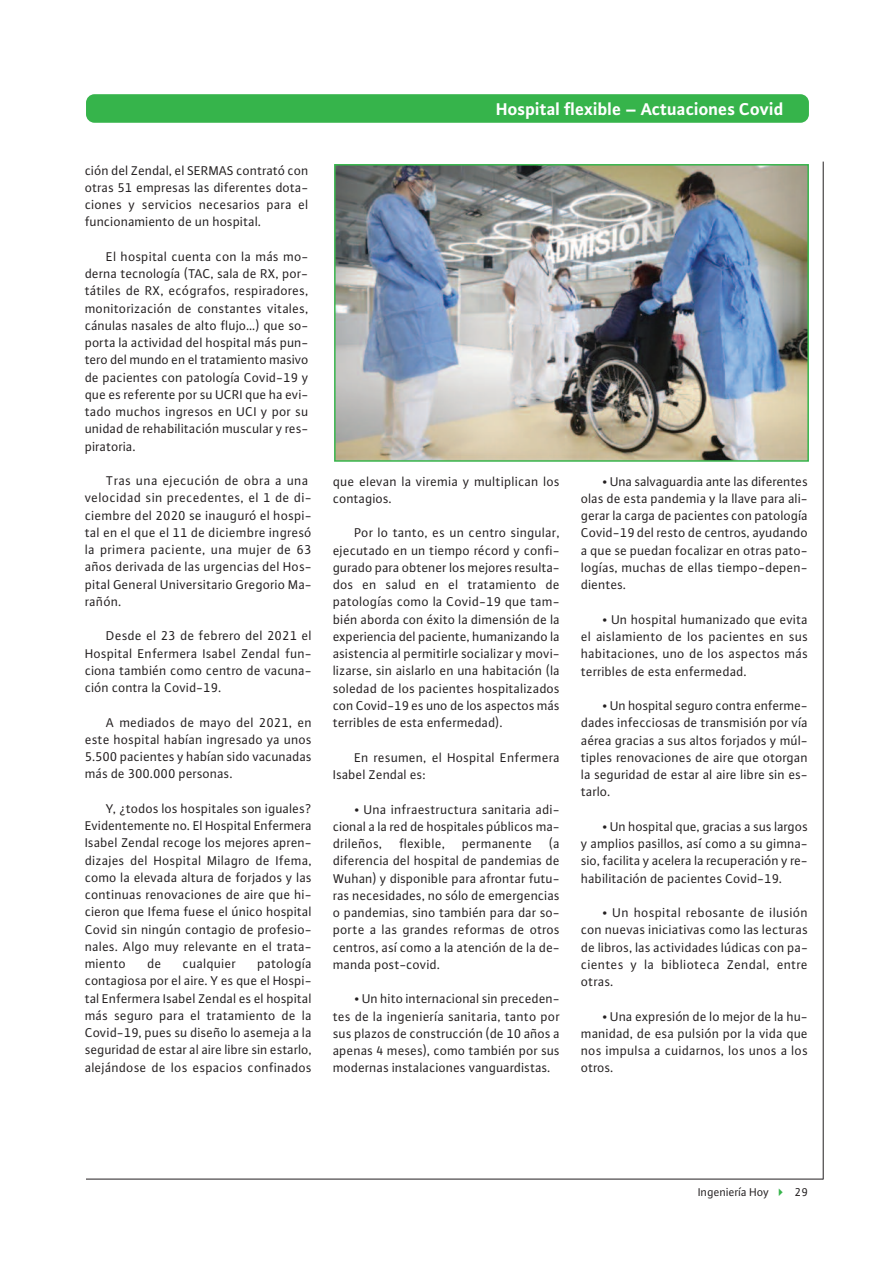
<style>
.page{position:relative;width:893px;height:1263px;background:#fff}
.page>*{position:absolute;margin:0;border:0;box-sizing:border-box;transform-origin:0 0}
.t1{font:700 18px "WILO Plus TF";color:#fff}
.t2{font:13.5px/17.2px "WILO Plus TF";letter-spacing:.01em;color:#231f20;text-align:justify}
.t3{font:12px "WILO Plus TF";color:#231f20}
.s1{font-weight:700}
.s2{color:#36b44b}
</style>
<div class="page">
<hr style="left:86px;top:1179px;width:737px;height:1px;background:#231f20">
<div style="left:86px;top:94px;width:723px;height:29px;background:#36b44b;border-radius:9px"></div>
<hr style="left:823px;top:162px;width:1px;height:1017px;background:#231f20">
<img style="left:337px;top:167px;width:469px;height:292px">
<div style="left:334px;top:164px;width:475px;height:298px;border:2px solid #36b44b"></div>
<p class="t2" style="left:85px;top:161px;width:225px">ción del Zendal, el SERMAS contrató con otras 51 empresas las diferentes dota&shy;ciones y servicios necesarios para el funcionamiento de un hospital.</p>
<p class="t2" style="left:85px;top:247px;width:225px;text-indent:21px">El hospital cuenta con la más mo&shy;derna tecnología (TAC, sala de RX, por&shy;tátiles de RX, ecógrafos, respiradores, monitorización de constantes vitales, cánulas nasales de alto flujo…) que so&shy;porta la actividad del hospital más pun&shy;tero del mundo en el tratamiento masivo de pacientes con patología Covid-19 y que es referente por su UCRI que ha evi&shy;tado muchos ingresos en UCI y por su unidad de rehabilitación muscular y res&shy;piratoria.</p>
<p class="t2" style="left:85px;top:472px;width:229px;text-align:left;text-indent:21px">Tras una ejecución de obra a una velocidad sin precedentes, el 1 de di&shy;ciembre del 2020 se inauguró el hospi&shy;tal en el que el 11 de diciembre ingresó la primera paciente, una mujer de 63 años derivada de las urgencias del Hos&shy;pital General Universitario Gregorio Ma&shy;rañón.</p>
<p class="t2" style="left:85px;top:627px;width:228px;text-indent:21px">Desde el 23 de febrero del 2021 el Hospital Enfermera Isabel Zendal fun&shy;ciona también como centro de vacuna&shy;ción contra la Covid-19.</p>
<p class="t2" style="left:85px;top:713px;width:228px;text-indent:21px">A mediados de mayo del 2021, en este hospital habían ingresado ya unos 5.500 pacientes y habían sido vacunadas más de 300.000 personas.</p>
<p class="t2" style="left:85px;top:799px;width:228px;text-indent:21px">Y, ¿todos los hospitales son iguales?<br>Evidentemente no. El Hospital Enfermera Isabel Zendal recoge los mejores apren&shy;dizajes del Hospital Milagro de Ifema, como la elevada altura de forjados y las continuas renovaciones de aire que hi&shy;cieron que Ifema fuese el único hospital Covid sin ningún contagio de profesio&shy;nales. Algo muy relevante en el trata&shy;miento</p>
<p class="t2" style="left:85px;top:955px;width:228px;text-indent:172px">patología contagiosa por el aire. Y es que el Hospi&shy;tal Enfermera Isabel Zendal es el hospital más seguro para el tratamiento de la Covid-19, pues su diseño lo asemeja a la seguridad de estar al aire libre sin estarlo, alejándose de los espacios confinados</p>
<p class="t2" style="left:147px;top:955px;width:16px">de</p>
<p class="t2" style="left:183px;top:955px;width:54px">cualquier</p>
<h1 class="t1" style="left:496px;top:98px;width:289px">Hospital flexible – Actuaciones Covid</h1>
<p class="t2" style="left:333px;top:472px;width:228px">que elevan la viremia y multiplican los contagios.</p>
<p class="t2" style="left:333px;top:524px;width:228px;text-indent:21px">Por lo tanto, es un centro singular, ejecutado en un tiempo récord y confi&shy;gurado para obtener los mejores resulta&shy;dos en salud en el tratamiento de patologías como la Covid-19 que tam&shy;bién aborda con éxito la dimensión de la experiencia del paciente, humanizando la asistencia al permitirle socializar y movi&shy;lizarse, sin aislarlo en una habitación (la soledad de los pacientes hospitalizados con Covid-19 es uno de los aspectos más terribles de esta enfermedad).</p>
<p class="t2" style="left:333px;top:748px;width:228px;text-indent:21px">En resumen, el Hospital Enfermera<br>Isabel Zendal es:</p>
<p class="t2" style="left:333px;top:800px;width:228px;text-indent:21px"><span class="s1">•</span> Una infraestructura sanitaria adi&shy;cional a la red de hospitales públicos ma&shy;drileños,</p>
<p class="t2" style="left:333px;top:835px;width:228px;text-indent:216px">(a diferencia del hospital de pandemias de Wuhan) y disponible para afrontar futu&shy;ras necesidades, no sólo de emergencias o pandemias, sino también para dar so&shy;porte a las grandes reformas de otros centros, así como a la atención de la de&shy;manda post-covid.</p>
<p class="t2" style="left:333px;top:990px;width:228px;text-indent:21px"><span class="s1">•</span> Un hito internacional sin preceden&shy;tes de la ingeniería sanitaria, tanto por sus plazos de construcción (de 10 años a apenas 4 meses), como también por sus modernas instalaciones vanguardistas.</p>
<p class="t2" style="left:399px;top:835px;width:47px">flexible,</p>
<p class="t2" style="left:462px;top:835px;width:72px">permanente</p>
<p class="t2" style="left:581px;top:472px;width:228px;text-indent:21px"><span class="s1">•</span> Una salvaguardia ante las diferentes olas de esta pandemia y la llave para ali&shy;gerar la carga de pacientes con patología Covid-19 del resto de centros, ayudando a que se puedan focalizar en otras pato&shy;logías, muchas de ellas tiempo-depen&shy;dientes.</p>
<p class="t2" style="left:581px;top:610px;width:228px;text-indent:21px"><span class="s1">•</span> Un hospital humanizado que evita el aislamiento de los pacientes en sus habitaciones, uno de los aspectos más terribles de esta enfermedad.</p>
<p class="t2" style="left:581px;top:697px;width:228px;text-indent:21px"><span class="s1">•</span> Un hospital seguro contra enferme&shy;dades infecciosas de transmisión por vía aérea gracias a sus altos forjados y múl&shy;tiples renovaciones de aire que otorgan la seguridad de estar al aire libre sin es&shy;tarlo.</p>
<p class="t2" style="left:581px;top:817px;width:228px;text-indent:21px"><span class="s1">•</span> Un hospital que, gracias a sus largos y amplios pasillos, así como a su gimna&shy;sio, facilita y acelera la recuperación y re&shy;habilitación de pacientes Covid-19.</p>
<p class="t2" style="left:581px;top:904px;width:228px;text-indent:21px"><span class="s1">•</span> Un hospital rebosante de ilusión con nuevas iniciativas como las lecturas de libros, las actividades lúdicas con pa&shy;cientes y la biblioteca Zendal, entre otras.</p>
<p class="t2" style="left:581px;top:1007px;width:228px;text-indent:21px"><span class="s1">•</span> Una expresión de lo mejor de la hu&shy;manidad, de esa pulsión por la vida que nos impulsa a cuidarnos, los unos a los otros.</p>
<p class="t3" style="left:698px;top:1185px;width:111px">Ingeniería Hoy <span class="s2">✔</span> 29</p>
</div>
